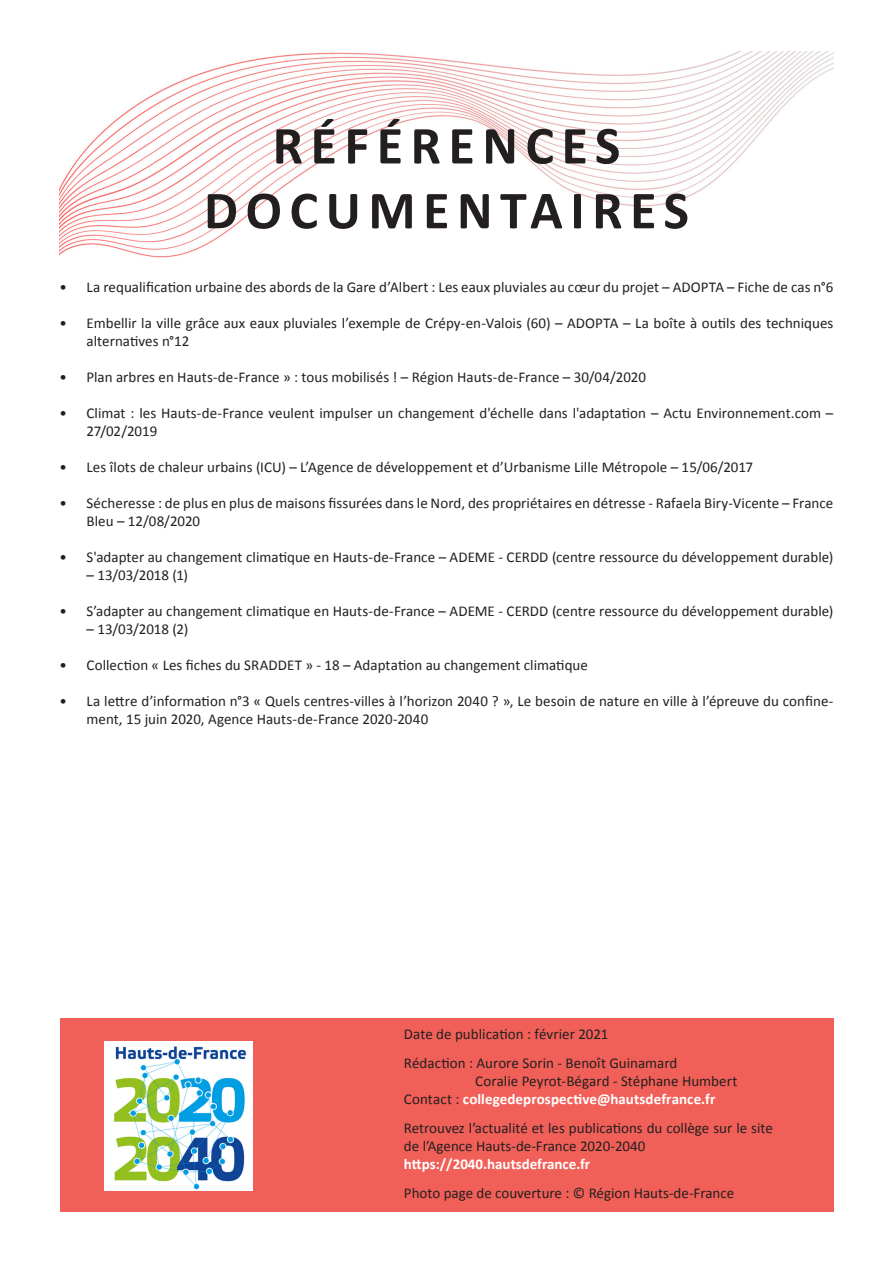
<style>
.page{position:relative;width:893px;height:1263px;background:#fff}
.page>*{position:absolute;margin:0;border:0;box-sizing:border-box;transform-origin:0 0}
.t1{font:700 54px "Calibri";letter-spacing:.14em;color:#231f20}
.TEXTE{font:15px/18px "Calibri";color:#231f20}
.TEXTE-2{font:700 15px "Calibri";color:#fff}
.s1{font-weight:400;color:#231f20}
</style>
<div class="page">
<img style="left:60px;top:52px;width:773px;height:206px">
<div style="left:60px;top:1018px;width:773px;height:194px;background:#f16058"></div>
<img style="left:105px;top:1042px;width:148px;height:149px">
<p class="t1" style="left:273px;top:111px;width:349px">RÉFÉRENCES</p>
<p class="t1" style="left:204px;top:176px;width:486px">DOCUMENTAIRES</p>
<p class="TEXTE" style="left:60px;top:278px;width:775px">• La requalification urbaine des abords de la Gare d’Albert : Les eaux pluviales au cœur du projet – ADOPTA – Fiche de cas n°6</p>
<p class="TEXTE" style="left:87px;top:314px;width:748px;text-indent:-27px">• Embellir la ville grâce aux eaux pluviales l’exemple de Crépy-en-Valois (60) – ADOPTA – La boîte à outils des techniques alternatives n°12</p>
<p class="TEXTE" style="left:60px;top:368px;width:588px">• Plan arbres en Hauts-de-France » : tous mobilisés ! – Région Hauts-de-France – 30/04/2020</p>
<p class="TEXTE" style="left:87px;top:404px;width:748px;text-indent:-27px">• Climat : les Hauts-de-France veulent impulser un changement d'échelle dans l'adaptation – Actu Environnement.com –<br>27/02/2019</p>
<p class="TEXTE" style="left:60px;top:458px;width:695px">• Les îlots de chaleur urbains (ICU) – L’Agence de développement et d’Urbanisme Lille Métropole – 15/06/2017</p>
<p class="TEXTE" style="left:87px;top:494px;width:748px;text-indent:-27px">• Sécheresse : de plus en plus de maisons fissurées dans le Nord, des propriétaires en détresse - Rafaela Biry-Vicente – France<br>Bleu – 12/08/2020</p>
<p class="TEXTE" style="left:60px;top:548px;width:775px">• S'adapter au changement climatique en Hauts-de-France – ADEME - CERDD (centre ressource du développement durable)</p>
<p class="TEXTE" style="left:87px;top:566px;width:103px">– 13/03/2018 (1)</p>
<p class="TEXTE" style="left:60px;top:602px;width:775px">• S’adapter au changement climatique en Hauts-de-France – ADEME - CERDD (centre ressource du développement durable)</p>
<p class="TEXTE" style="left:87px;top:620px;width:103px">– 13/03/2018 (2)</p>
<p class="TEXTE" style="left:60px;top:656px;width:530px">• Collection « Les fiches du SRADDET » - 18 – Adaptation au changement climatique</p>
<p class="TEXTE" style="left:87px;top:692px;width:748px;text-indent:-27px">• La lettre d’information n°3 « Quels centres-villes à l’horizon 2040 ? », Le besoin de nature en ville à l’épreuve du confine&shy;ment, 15 juin 2020, Agence Hauts-de-France 2020-2040</p>
<p class="TEXTE" style="left:404px;top:1025px;width:206px">Date de publication : février 2021</p>
<p class="TEXTE" style="left:404px;top:1054px;width:275px">Rédaction : Aurore Sorin - Benoît Guinamard</p>
<p class="TEXTE" style="left:475px;top:1072px;width:264px">Coralie Peyrot-Bégard - Stéphane Humbert</p>
<p class="TEXTE-2" style="left:404px;top:1089px;width:313px"><span class="s1">Contact :</span> collegedeprospective@hautsdefrance.fr</p>
<p class="TEXTE" style="left:404px;top:1119px;width:370px">Retrouvez l’actualité et les publications du collège sur le site de l’Agence Hauts-de-France 2020-2040</p>
<p class="TEXTE-2" style="left:404px;top:1154px;width:188px">https://2040.hautsdefrance.fr</p>
<p class="TEXTE" style="left:404px;top:1184px;width:332px">Photo page de couverture : © Région Hauts-de-France</p>
</div>
